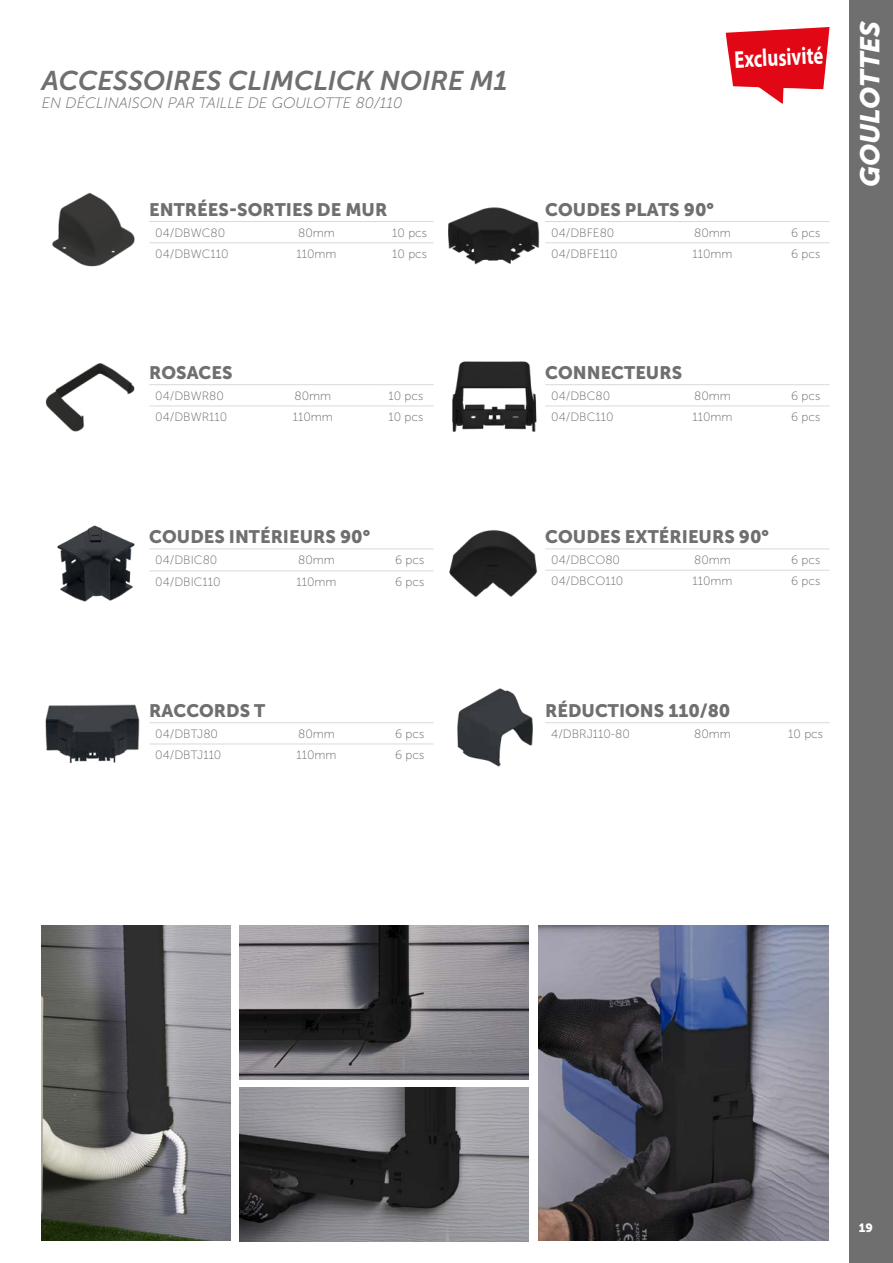
<style>
.page{position:relative;width:893px;height:1263px;background:#fff}
.page>*{position:absolute;margin:0;border:0;box-sizing:border-box;transform-origin:0 0}
.t1{font:italic 27px "Museo Sans 700";color:#706f6f}
.t2{font:italic 27px "Museo Sans 900";letter-spacing:-.005em;color:#fff}
.t3{font:700 24.45px "Myriad Pro";color:#fff;scale:.77 1}
.t4{font:18px "Museo Sans 900";color:#706f6f}
.t5{font:italic 15px "Museo Sans 100";color:#646363}
.t6{font:12px "Museo Sans 100";color:#646363}
.t7{font:12px "Museo Sans 900";color:#fff}
</style>
<div class="page">
<img style="left:45px;top:363px;width:90px;height:69px">
<img style="left:452px;top:361px;width:85px;height:71px">
<img style="left:52px;top:192px;width:83px;height:75px">
<img style="left:449px;top:530px;width:89px;height:67px">
<img style="left:448px;top:207px;width:92px;height:58px">
<img style="left:57px;top:525px;width:78px;height:77px">
<img style="left:45px;top:704px;width:95px;height:59px">
<hr style="left:149px;top:221px;width:98px;height:1px;background:#dadada">
<hr style="left:247px;top:221px;width:139px;height:1px;background:#dadada">
<hr style="left:386px;top:221px;width:48px;height:1px;background:#dadada">
<hr style="left:149px;top:242px;width:98px;height:1px;background:#dadada">
<hr style="left:247px;top:242px;width:139px;height:1px;background:#dadada">
<hr style="left:386px;top:242px;width:48px;height:1px;background:#dadada">
<hr style="left:545px;top:221px;width:98px;height:1px;background:#dadada">
<hr style="left:643px;top:221px;width:139px;height:1px;background:#dadada">
<hr style="left:782px;top:221px;width:47px;height:1px;background:#dadada">
<hr style="left:545px;top:242px;width:98px;height:1px;background:#dadada">
<hr style="left:643px;top:242px;width:139px;height:1px;background:#dadada">
<hr style="left:782px;top:242px;width:47px;height:1px;background:#dadada">
<hr style="left:386px;top:548px;width:48px;height:1px;background:#dadada">
<hr style="left:149px;top:548px;width:98px;height:1px;background:#dadada">
<hr style="left:247px;top:548px;width:139px;height:1px;background:#dadada">
<hr style="left:386px;top:570px;width:48px;height:1px;background:#dadada">
<hr style="left:149px;top:570px;width:98px;height:1px;background:#dadada">
<hr style="left:247px;top:570px;width:139px;height:1px;background:#dadada">
<hr style="left:545px;top:548px;width:98px;height:1px;background:#dadada">
<hr style="left:643px;top:548px;width:139px;height:1px;background:#dadada">
<hr style="left:782px;top:548px;width:47px;height:1px;background:#dadada">
<hr style="left:545px;top:570px;width:98px;height:1px;background:#dadada">
<hr style="left:643px;top:570px;width:139px;height:1px;background:#dadada">
<hr style="left:782px;top:570px;width:47px;height:1px;background:#dadada">
<hr style="left:149px;top:384px;width:98px;height:1px;background:#dadada">
<hr style="left:247px;top:384px;width:131px;height:1px;background:#dadada">
<hr style="left:378px;top:384px;width:56px;height:1px;background:#dadada">
<hr style="left:149px;top:406px;width:98px;height:1px;background:#dadada">
<hr style="left:247px;top:406px;width:131px;height:1px;background:#dadada">
<hr style="left:378px;top:406px;width:56px;height:1px;background:#dadada">
<hr style="left:545px;top:384px;width:98px;height:1px;background:#dadada">
<hr style="left:643px;top:384px;width:139px;height:1px;background:#dadada">
<hr style="left:782px;top:384px;width:47px;height:1px;background:#dadada">
<hr style="left:545px;top:406px;width:98px;height:1px;background:#dadada">
<hr style="left:643px;top:406px;width:139px;height:1px;background:#dadada">
<hr style="left:782px;top:406px;width:47px;height:1px;background:#dadada">
<hr style="left:149px;top:722px;width:98px;height:1px;background:#dadada">
<hr style="left:247px;top:722px;width:139px;height:1px;background:#dadada">
<hr style="left:386px;top:722px;width:48px;height:1px;background:#dadada">
<hr style="left:149px;top:744px;width:98px;height:1px;background:#dadada">
<hr style="left:247px;top:744px;width:139px;height:1px;background:#dadada">
<hr style="left:386px;top:744px;width:48px;height:1px;background:#dadada">
<hr style="left:545px;top:722px;width:98px;height:1px;background:#dadada">
<hr style="left:643px;top:722px;width:139px;height:1px;background:#dadada">
<hr style="left:782px;top:722px;width:47px;height:1px;background:#dadada">
<img style="left:457px;top:688px;width:76px;height:79px">
<div style="left:850px;top:0;width:43px;height:1263px;background:#706f6f"></div>
<img style="left:539px;top:925px;width:289px;height:315px">
<img style="left:240px;top:1087px;width:289px;height:155px">
<img style="left:240px;top:925px;width:289px;height:155px">
<img style="left:42px;top:925px;width:188px;height:315px">
<svg style="left:726px;top:27px;width:103px;height:77px"></svg>
<h1 class="t1" style="left:42px;top:66px;width:467px">ACCESSOIRES CLIMCLICK NOIRE M1</h1>
<p class="t5" style="left:42px;top:95px;width:362px">EN DÉCLINAISON PAR TAILLE DE GOULOTTE 80/110</p>
<h2 class="t3" style="left:733px;top:44px;width:117px;rotate:-3deg">Exclusivité</h2>
<h3 class="t4" style="left:149px;top:199px;width:240px">ENTRÉES-SORTIES DE MUR</h3>
<h3 class="t4" style="left:545px;top:199px;width:170px">COUDES PLATS 90°</h3>
<p class="t6" style="left:155px;top:226px;width:71px">04/DBWC80</p>
<p class="t6" style="left:298px;top:226px;width:38px">80mm</p>
<p class="t6" style="left:392px;top:226px;width:36px">10 pcs</p>
<p class="t6" style="left:155px;top:247px;width:75px">04/DBWC110</p>
<p class="t6" style="left:296px;top:247px;width:42px">110mm</p>
<p class="t6" style="left:392px;top:247px;width:36px">10 pcs</p>
<p class="t6" style="left:551px;top:226px;width:65px">04/DBFE80</p>
<p class="t6" style="left:694px;top:226px;width:38px">80mm</p>
<p class="t6" style="left:791px;top:226px;width:31px">6 pcs</p>
<p class="t6" style="left:551px;top:247px;width:68px">04/DBFE110</p>
<p class="t6" style="left:692px;top:247px;width:42px">110mm</p>
<p class="t6" style="left:791px;top:247px;width:31px">6 pcs</p>
<h1 class="t2" style="left:855px;top:187px;width:167px;rotate:-90deg">GOULOTTES</h1>
<h3 class="t4" style="left:149px;top:362px;width:85px">ROSACES</h3>
<h3 class="t4" style="left:545px;top:362px;width:138px">CONNECTEURS</h3>
<p class="t6" style="left:155px;top:389px;width:70px">04/DBWR80</p>
<p class="t6" style="left:294px;top:389px;width:38px">80mm</p>
<p class="t6" style="left:389px;top:389px;width:36px">10 pcs</p>
<p class="t6" style="left:155px;top:411px;width:73px">04/DBWR110</p>
<p class="t6" style="left:293px;top:411px;width:42px">110mm</p>
<p class="t6" style="left:389px;top:411px;width:36px">10 pcs</p>
<p class="t6" style="left:551px;top:389px;width:60px">04/DBC80</p>
<p class="t6" style="left:694px;top:389px;width:38px">80mm</p>
<p class="t6" style="left:791px;top:389px;width:31px">6 pcs</p>
<p class="t6" style="left:551px;top:411px;width:64px">04/DBC110</p>
<p class="t6" style="left:692px;top:411px;width:42px">110mm</p>
<p class="t6" style="left:791px;top:411px;width:31px">6 pcs</p>
<h3 class="t4" style="left:149px;top:527px;width:222px">COUDES INTÉRIEURS 90°</h3>
<h3 class="t4" style="left:545px;top:527px;width:225px">COUDES EXTÉRIEURS 90°</h3>
<p class="t6" style="left:155px;top:554px;width:64px">04/DBIC80</p>
<p class="t6" style="left:298px;top:554px;width:38px">80mm</p>
<p class="t6" style="left:395px;top:554px;width:31px">6 pcs</p>
<p class="t6" style="left:155px;top:575px;width:67px">04/DBIC110</p>
<p class="t6" style="left:296px;top:575px;width:42px">110mm</p>
<p class="t6" style="left:395px;top:575px;width:31px">6 pcs</p>
<p class="t6" style="left:551px;top:553px;width:70px">04/DBCO80</p>
<p class="t6" style="left:694px;top:553px;width:38px">80mm</p>
<p class="t6" style="left:791px;top:553px;width:31px">6 pcs</p>
<p class="t6" style="left:551px;top:575px;width:74px">04/DBCO110</p>
<p class="t6" style="left:692px;top:575px;width:42px">110mm</p>
<p class="t6" style="left:791px;top:575px;width:31px">6 pcs</p>
<h3 class="t4" style="left:149px;top:700px;width:118px">RACCORDS T</h3>
<h3 class="t4" style="left:545px;top:700px;width:187px">RÉDUCTIONS 110/80</h3>
<p class="t6" style="left:155px;top:727px;width:64px">04/DBTJ80</p>
<p class="t6" style="left:298px;top:727px;width:38px">80mm</p>
<p class="t6" style="left:395px;top:727px;width:31px">6 pcs</p>
<p class="t6" style="left:155px;top:749px;width:68px">04/DBTJ110</p>
<p class="t6" style="left:296px;top:749px;width:42px">110mm</p>
<p class="t6" style="left:395px;top:749px;width:31px">6 pcs</p>
<p class="t6" style="left:551px;top:727px;width:80px">4/DBRJ110-80</p>
<p class="t6" style="left:694px;top:727px;width:38px">80mm</p>
<p class="t6" style="left:788px;top:727px;width:36px">10 pcs</p>
<p class="t7" style="left:859px;top:1221px;width:16px">19</p>
</div>
